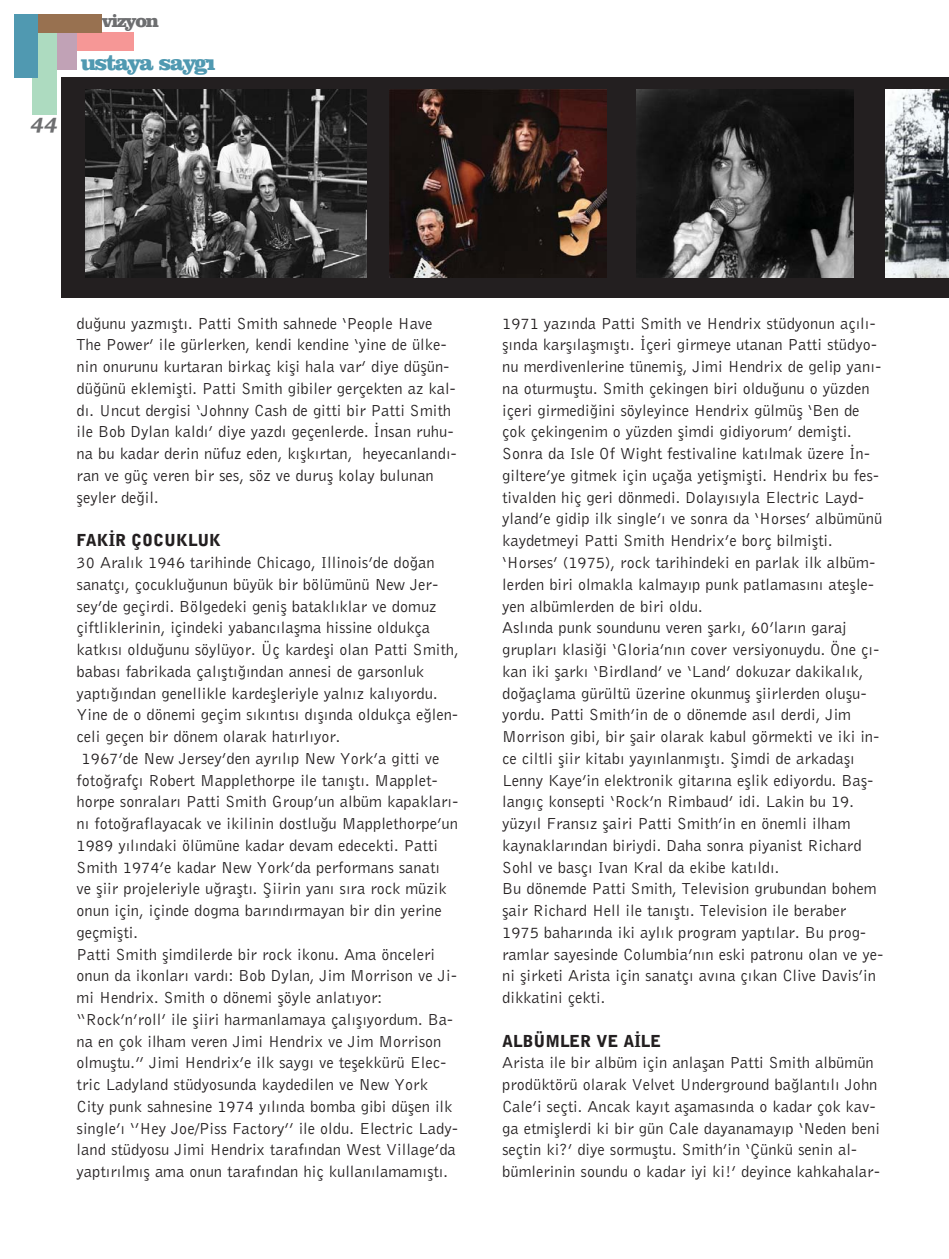
<style>
.page{position:relative;width:949px;height:1259px;background:#fff}
.page>*{position:absolute;margin:0;border:0;box-sizing:border-box;transform-origin:0 0}
.t1{font:22.5px "Clarendon TR Black BT";letter-spacing:-.065em;color:#5099b1}
.t2{font:21px "Charter Blac Ital";color:#6d6e70}
.t3{font:18.75px "Clarendon TR Black BT";letter-spacing:-.065em;color:#6d6e70}
.t4{font:16.5px/21.8px "Bell Gothic BT Roman TR";color:#231f20}
.t5{font:16.5px "Bell Gothic BT Black TR";color:#231f20}
.s1{font-size:19.8px}
</style>
<div class="page">
<div style="left:62px;top:77px;width:886px;height:220px;background:#231f20"></div>
<div style="left:33px;top:32px;width:101px;height:19px;background:#f69796"></div>
<div style="left:15px;top:32px;width:61px;height:37px;background:#c1a2b6"></div>
<div style="left:35px;top:14px;width:67px;height:19px;background:#987150"></div>
<div style="left:32px;top:33px;width:25px;height:81px;background:#addbc0"></div>
<div style="left:15px;top:14px;width:23px;height:64px;background:#5099b1"></div>
<img style="left:85px;top:90px;width:281px;height:187px">
<img style="left:389px;top:90px;width:216px;height:187px">
<img style="left:885px;top:90px;width:63px;height:187px">
<img style="left:636px;top:90px;width:216px;height:187px">
<p class="t2" style="left:31px;top:112px;width:28px">44</p>
<p class="t3" style="left:102px;top:15px;width:58px">vizyon</p>
<h1 class="t1" style="left:81px;top:55px;width:136px">ustaya sayg›</h1>
<p class="t4" style="left:77px;top:313px;width:382px">du¤unu yazm›flt›. Patti Smith sahnede ‘People Have The Power’ ile gürlerken, kendi kendine ‘yine de ülke&shy;nin onurunu kurtaran birkaç kifli hala var’ diye düflün&shy;dü¤ünü eklemiflti. Patti Smith gibiler gerçekten az kal&shy;d›. Uncut dergisi ‘Johnny Cash de gitti bir Patti Smith ile Bob Dylan kald›’ diye yazd› geçenlerde. ‹nsan ruhu&shy;na bu kadar derin nüfuz eden, k›flk›rtan, heyecanland›<span class="s1">- </span>ran ve güç veren bir ses, söz ve durufl kolay bulunan fleyler de¤il.</p>
<p class="t5" style="left:77px;top:534px;width:146px">FAK‹R ÇOCUKLUK</p>
<p class="t4" style="left:77px;top:552px;width:359px">30 Aral›k 1946 tarihinde Chicago, Illinois’de do¤an</p>
<p class="t4" style="left:77px;top:574px;width:363px">sanatç›, çocuklu¤unun büyük bir bölümünü New Jer<span class="s1">-</span></p>
<p class="t4" style="left:77px;top:596px;width:361px">sey’de geçirdi. Bölgedeki genifl batakl›klar ve domuz</p>
<p class="t4" style="left:77px;top:618px;width:355px">çiftliklerinin, içindeki yabanc›laflma hissine oldukça</p>
<p class="t4" style="left:77px;top:639px;width:383px">katk›s› oldu¤unu söylüyor. Üç kardefli olan Patti Smith,</p>
<p class="t4" style="left:77px;top:661px;width:349px">babas› fabrikada çal›flt›¤›ndan annesi de garsonluk</p>
<p class="t4" style="left:77px;top:683px;width:362px">yapt›¤›ndan genellikle kardeflleriyle yaln›z kal›yordu.</p>
<p class="t4" style="left:77px;top:705px;width:383px">Yine de o dönemi geçim s›k›nt›s› d›fl›nda oldukça e¤len<span class="s1">-</span></p>
<p class="t4" style="left:77px;top:726px;width:265px">celi geçen bir dönem olarak hat›rl›yor.</p>
<p class="t4" style="left:82px;top:748px;width:359px">1967’de New Jersey’den ayr›l›p New York’a gitti ve</p>
<p class="t4" style="left:77px;top:770px;width:363px">foto¤rafç› Robert Mapplethorpe ile tan›flt›. Mapplet<span class="s1">-</span></p>
<p class="t4" style="left:77px;top:792px;width:383px">horpe sonralar› Patti Smith Group’un albüm kapaklar›<span class="s1">-</span></p>
<p class="t4" style="left:77px;top:813px;width:383px">n› foto¤raflayacak ve ikilinin dostlu¤u Mapplethorpe’un</p>
<p class="t4" style="left:77px;top:835px;width:363px">1989 y›l›ndaki ölümüne kadar devam edecekti. Patti</p>
<p class="t4" style="left:77px;top:857px;width:365px">Smith 1974’e kadar New York’da performans sanat›</p>
<p class="t4" style="left:77px;top:879px;width:371px">ve fliir projeleriyle u¤raflt›. fiiirin yan› s›ra rock müzik</p>
<p class="t4" style="left:77px;top:900px;width:366px">onun için, içinde dogma bar›nd›rmayan bir din yerine</p>
<p class="t4" style="left:77px;top:922px;width:63px">geçmiflti.</p>
<p class="t4" style="left:77px;top:944px;width:360px">Patti Smith flimdilerde bir rock ikonu. Ama önceleri</p>
<p class="t4" style="left:77px;top:966px;width:382px">onun da ikonlar› vard›: Bob Dylan, Jim Morrison ve Ji<span class="s1">-</span></p>
<p class="t4" style="left:77px;top:987px;width:307px">mi Hendrix. Smith o dönemi flöyle anlat›yor:</p>
<p class="t4" style="left:77px;top:1009px;width:378px">“Rock’n’roll’ ile fliiri harmanlamaya çal›fl›yordum. Ba<span class="s1">-</span></p>
<p class="t4" style="left:77px;top:1031px;width:366px">na en çok ilham veren Jimi Hendrix ve Jim Morrison</p>
<p class="t4" style="left:77px;top:1053px;width:371px">olmufltu.” Jimi Hendrix’e ilk sayg› ve teflekkürü Elec<span class="s1">-</span></p>
<p class="t4" style="left:77px;top:1074px;width:353px">tric Ladyland stüdyosunda kaydedilen ve New York</p>
<p class="t4" style="left:77px;top:1096px;width:377px">City punk sahnesine 1974 y›l›nda bomba gibi düflen ilk</p>
<p class="t4" style="left:77px;top:1118px;width:383px">single’› ‘’Hey Joe/Piss Factory’’ ile oldu. Electric Lady<span class="s1">-</span></p>
<p class="t4" style="left:77px;top:1140px;width:380px">land stüdyosu Jimi Hendrix taraf›ndan West Village’da</p>
<p class="t4" style="left:77px;top:1161px;width:373px">yapt›r›lm›fl ama onun taraf›ndan hiç kullan›lamam›flt›.</p>
<p class="t4" style="left:502px;top:313px;width:383px">1971 yaz›nda Patti Smith ve Hendrix stüdyonun aç›l›<span class="s1">- </span>fl›nda karfl›laflm›flt›. ‹çeri girmeye utanan Patti stüdyo&shy;nu merdivenlerine tünemifl, Jimi Hendrix de gelip yan›<span class="s1">- </span>na oturmufltu. Smith çekingen biri oldu¤unu o yüzden içeri girmedi¤ini söyleyince Hendrix gülmüfl ‘Ben de çok çekingenim o yüzden flimdi gidiyorum’ demiflti.<br>Sonra da Isle Of Wight festivaline kat›lmak üzere ‹n&shy;giltere’ye gitmek için uça¤a yetiflmiflti. Hendrix bu fes&shy;tivalden hiç geri dönmedi. Dolay›s›yla Electric Layd&shy;yland’e gidip ilk single’› ve sonra da ‘Horses’ albümünü kaydetmeyi Patti Smith Hendrix’e borç bilmiflti. ‘Horses’ (1975), rock tarihindeki en parlak ilk albüm&shy;lerden biri olmakla kalmay›p punk patlamas›n› ateflle&shy;yen albümlerden de biri oldu.<br>Asl›nda punk soundunu veren flark›, 60’lar›n garaj gruplar› klasi¤i ‘Gloria’n›n cover versiyonuydu. Öne ç›<span class="s1">- </span>kan iki flark› ‘Birdland’ ve ‘Land’ dokuzar dakikal›k, do¤açlama gürültü üzerine okunmufl fliirlerden oluflu&shy;yordu. Patti Smith’in de o dönemde as›l derdi, Jim Morrison gibi, bir flair olarak kabul görmekti ve iki in&shy;ce ciltli fliir kitab› yay›nlanm›flt›. fiimdi de arkadafl› Lenny Kaye’in elektronik gitar›na efllik ediyordu. Bafl&shy;lang›ç konsepti ‘Rock’n Rimbaud’ idi. Lakin bu 19. yüzy›l Frans›z flairi Patti Smith’in en önemli ilham kaynaklar›ndan biriydi. Daha sonra piyanist Richard Sohl ve basç› Ivan Kral da ekibe kat›ld›.<br>Bu dönemde Patti Smith, Television grubundan bohem flair Richard Hell ile tan›flt›. Television ile beraber 1975 bahar›nda iki ayl›k program yapt›lar. Bu prog&shy;ramlar sayesinde Columbia’n›n eski patronu olan ve ye&shy;ni flirketi Arista için sanatç› av›na ç›kan Clive Davis’in dikkatini çekti.</p>
<p class="t5" style="left:502px;top:1034px;width:160px">ALBÜMLER VE A‹LE</p>
<p class="t4" style="left:502px;top:1053px;width:379px">Arista ile bir albüm için anlaflan Patti Smith albümün prodüktörü olarak Velvet Underground ba¤lant›l› John Cale’i seçti. Ancak kay›t aflamas›nda o kadar çok kav&shy;ga etmifllerdi ki bir gün Cale dayanamay›p ‘Neden beni seçtin ki?’ diye sormufltu. Smith’in ‘Çünkü senin al&shy;bümlerinin soundu o kadar iyi ki!’ deyince kahkahalar<span class="s1">-</span></p>
</div>
